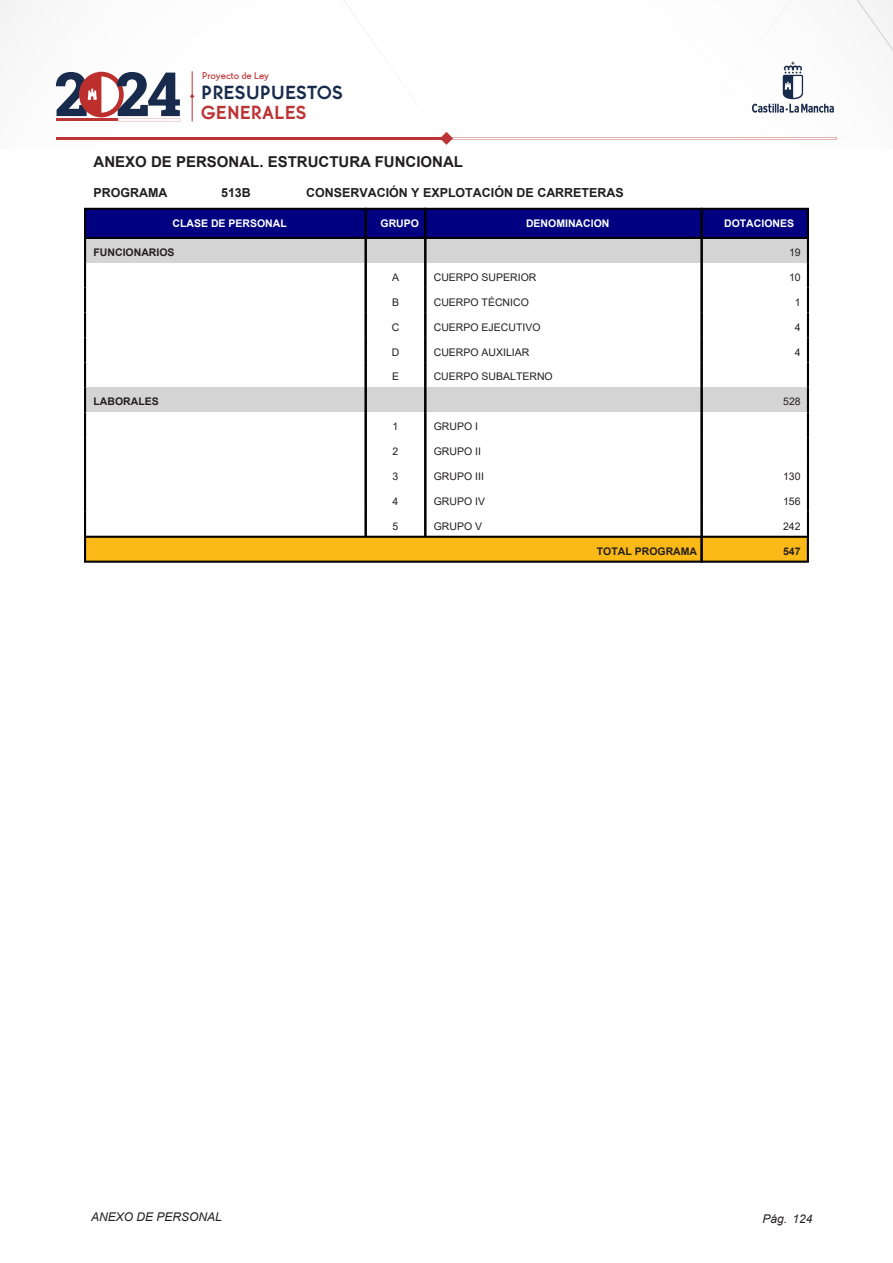
<style>
.page{position:relative;width:893px;height:1263px;background:#fff}
.page>*{position:absolute;margin:0;border:0;box-sizing:border-box;transform-origin:0 0}
.t1{font:700 19.8px "Martin Got URWT";color:#192b4c}
.t2{font:700 19.65px "Martin Got URWT";color:#bc3436}
.t3{font:700 15px "Arial";color:#231f20}
.t4{font:700 12.45px "Arial";color:#231f20}
.t5{font:italic 12px "Arial";color:#231f20}
.t6{font:10.5px "Arial";color:#231f20}
.t7{font:700 10.5px "Arial";color:#fff}
.t8{font:700 10.5px "Arial";color:#231f20}
.t9{font:500 10.2px "Martin Got URWT";letter-spacing:-.005em;color:#bc3436}
</style>
<div class="page">
<hr style="left:56px;top:137px;width:390px;height:2px;background:#bc3436">
<svg style="left:440px;top:0;width:453px;height:145px"></svg>
<svg style="left:0;top:0;width:272px;height:140px"></svg>
<div style="left:85px;top:209px;width:281px;height:29px;background:#000080"></div>
<div style="left:366px;top:209px;width:59px;height:29px;background:#000080"></div>
<div style="left:425px;top:209px;width:277px;height:29px;background:#000080"></div>
<div style="left:702px;top:209px;width:106px;height:29px;background:#000080"></div>
<div style="left:85px;top:238px;width:281px;height:25px;background:#d4d4d4"></div>
<div style="left:366px;top:238px;width:59px;height:25px;background:#d4d4d4"></div>
<div style="left:425px;top:238px;width:277px;height:25px;background:#d4d4d4"></div>
<div style="left:702px;top:238px;width:106px;height:25px;background:#d4d4d4"></div>
<div style="left:85px;top:387px;width:281px;height:25px;background:#d4d4d4"></div>
<div style="left:366px;top:387px;width:59px;height:25px;background:#d4d4d4"></div>
<div style="left:425px;top:387px;width:277px;height:25px;background:#d4d4d4"></div>
<div style="left:702px;top:387px;width:106px;height:25px;background:#d4d4d4"></div>
<div style="left:85px;top:537px;width:617px;height:25px;background:#fbb917"></div>
<div style="left:702px;top:537px;width:106px;height:25px;background:#fbb917"></div>
<hr style="left:84px;top:209px;width:2px;height:29px;background:#000">
<hr style="left:84px;top:208px;width:283px;height:2px;background:#000">
<hr style="left:84px;top:237px;width:283px;height:2px;background:#000">
<hr style="left:365px;top:209px;width:2px;height:29px;background:#000">
<hr style="left:365px;top:208px;width:61px;height:2px;background:#000">
<hr style="left:365px;top:237px;width:61px;height:2px;background:#000">
<hr style="left:424px;top:209px;width:2px;height:29px;background:#000">
<hr style="left:424px;top:208px;width:279px;height:2px;background:#000">
<hr style="left:424px;top:237px;width:279px;height:2px;background:#000">
<hr style="left:701px;top:209px;width:2px;height:29px;background:#000">
<hr style="left:807px;top:209px;width:2px;height:29px;background:#000">
<hr style="left:701px;top:208px;width:108px;height:2px;background:#000">
<hr style="left:701px;top:237px;width:108px;height:2px;background:#000">
<hr style="left:84px;top:238px;width:2px;height:25px;background:#000">
<hr style="left:365px;top:238px;width:2px;height:25px;background:#000">
<hr style="left:424px;top:238px;width:2px;height:25px;background:#000">
<hr style="left:701px;top:238px;width:2px;height:25px;background:#000">
<hr style="left:807px;top:238px;width:2px;height:25px;background:#000">
<hr style="left:84px;top:263px;width:2px;height:25px;background:#000">
<hr style="left:365px;top:263px;width:2px;height:25px;background:#000">
<hr style="left:424px;top:263px;width:2px;height:25px;background:#000">
<hr style="left:701px;top:263px;width:2px;height:25px;background:#000">
<hr style="left:807px;top:263px;width:2px;height:25px;background:#000">
<hr style="left:84px;top:288px;width:2px;height:25px;background:#000">
<hr style="left:365px;top:288px;width:2px;height:25px;background:#000">
<hr style="left:424px;top:288px;width:2px;height:25px;background:#000">
<hr style="left:701px;top:288px;width:2px;height:25px;background:#000">
<hr style="left:807px;top:288px;width:2px;height:25px;background:#000">
<hr style="left:84px;top:313px;width:2px;height:25px;background:#000">
<hr style="left:365px;top:313px;width:2px;height:25px;background:#000">
<hr style="left:424px;top:313px;width:2px;height:25px;background:#000">
<hr style="left:701px;top:313px;width:2px;height:25px;background:#000">
<hr style="left:807px;top:313px;width:2px;height:25px;background:#000">
<hr style="left:84px;top:338px;width:2px;height:24px;background:#000">
<hr style="left:365px;top:338px;width:2px;height:24px;background:#000">
<hr style="left:424px;top:338px;width:2px;height:24px;background:#000">
<hr style="left:701px;top:338px;width:2px;height:24px;background:#000">
<hr style="left:807px;top:338px;width:2px;height:24px;background:#000">
<hr style="left:84px;top:362px;width:2px;height:25px;background:#000">
<hr style="left:365px;top:362px;width:2px;height:25px;background:#000">
<hr style="left:424px;top:362px;width:2px;height:25px;background:#000">
<hr style="left:701px;top:362px;width:2px;height:25px;background:#000">
<hr style="left:807px;top:362px;width:2px;height:25px;background:#000">
<hr style="left:84px;top:387px;width:2px;height:25px;background:#000">
<hr style="left:365px;top:387px;width:2px;height:25px;background:#000">
<hr style="left:424px;top:387px;width:2px;height:25px;background:#000">
<hr style="left:701px;top:387px;width:2px;height:25px;background:#000">
<hr style="left:807px;top:387px;width:2px;height:25px;background:#000">
<hr style="left:84px;top:412px;width:2px;height:25px;background:#000">
<hr style="left:365px;top:412px;width:2px;height:25px;background:#000">
<hr style="left:424px;top:412px;width:2px;height:25px;background:#000">
<hr style="left:701px;top:412px;width:2px;height:25px;background:#000">
<hr style="left:807px;top:412px;width:2px;height:25px;background:#000">
<hr style="left:84px;top:437px;width:2px;height:25px;background:#000">
<hr style="left:365px;top:437px;width:2px;height:25px;background:#000">
<hr style="left:424px;top:437px;width:2px;height:25px;background:#000">
<hr style="left:701px;top:437px;width:2px;height:25px;background:#000">
<hr style="left:807px;top:437px;width:2px;height:25px;background:#000">
<hr style="left:84px;top:462px;width:2px;height:25px;background:#000">
<hr style="left:365px;top:462px;width:2px;height:25px;background:#000">
<hr style="left:424px;top:462px;width:2px;height:25px;background:#000">
<hr style="left:701px;top:462px;width:2px;height:25px;background:#000">
<hr style="left:807px;top:462px;width:2px;height:25px;background:#000">
<hr style="left:84px;top:487px;width:2px;height:25px;background:#000">
<hr style="left:365px;top:487px;width:2px;height:25px;background:#000">
<hr style="left:424px;top:487px;width:2px;height:25px;background:#000">
<hr style="left:701px;top:487px;width:2px;height:25px;background:#000">
<hr style="left:807px;top:487px;width:2px;height:25px;background:#000">
<hr style="left:84px;top:512px;width:2px;height:25px;background:#000">
<hr style="left:365px;top:512px;width:2px;height:25px;background:#000">
<hr style="left:424px;top:512px;width:2px;height:25px;background:#000">
<hr style="left:701px;top:512px;width:2px;height:25px;background:#000">
<hr style="left:807px;top:512px;width:2px;height:25px;background:#000">
<hr style="left:84px;top:537px;width:2px;height:25px;background:#000">
<hr style="left:84px;top:536px;width:619px;height:2px;background:#000">
<hr style="left:84px;top:561px;width:619px;height:2px;background:#000">
<hr style="left:701px;top:537px;width:2px;height:25px;background:#000">
<hr style="left:807px;top:537px;width:2px;height:25px;background:#000">
<hr style="left:700px;top:536px;width:109px;height:2px;background:#000">
<hr style="left:700px;top:561px;width:109px;height:2px;background:#000">
<p class="t9" style="left:202px;top:70px;width:69px">Proyecto de Ley</p>
<h1 class="t1" style="left:201px;top:81px;width:143px">PRESUPUESTOS</h1>
<h2 class="t2" style="left:201px;top:101px;width:107px">GENERALES</h2>
<p class="t3" style="left:94px;top:151px;width:371px">ANEXO DE PERSONAL. ESTRUCTURA FUNCIONAL</p>
<p class="t4" style="left:94px;top:184px;width:76px">PROGRAMA</p>
<p class="t4" style="left:221px;top:184px;width:31px">513B</p>
<p class="t4" style="left:306px;top:184px;width:319px">CONSERVACIÓN Y EXPLOTACIÓN DE CARRETERAS</p>
<p class="t7" style="left:172px;top:216px;width:116px">CLASE DE PERSONAL</p>
<p class="t7" style="left:380px;top:216px;width:40px">GRUPO</p>
<p class="t7" style="left:526px;top:216px;width:85px">DENOMINACION</p>
<p class="t7" style="left:724px;top:216px;width:72px">DOTACIONES</p>
<p class="t8" style="left:94px;top:245px;width:83px">FUNCIONARIOS</p>
<p class="t6" style="left:789px;top:245px;width:13px">19</p>
<p class="t6" style="left:392px;top:270px;width:9px">A</p>
<p class="t6" style="left:434px;top:270px;width:104px">CUERPO SUPERIOR</p>
<p class="t6" style="left:789px;top:270px;width:13px">10</p>
<p class="t6" style="left:392px;top:295px;width:9px">B</p>
<p class="t6" style="left:434px;top:295px;width:97px">CUERPO TÉCNICO</p>
<p class="t6" style="left:795px;top:295px;width:7px">1</p>
<p class="t6" style="left:392px;top:320px;width:9px">C</p>
<p class="t6" style="left:434px;top:320px;width:108px">CUERPO EJECUTIVO</p>
<p class="t6" style="left:795px;top:320px;width:7px">4</p>
<p class="t6" style="left:392px;top:345px;width:9px">D</p>
<p class="t6" style="left:434px;top:345px;width:97px">CUERPO AUXILIAR</p>
<p class="t6" style="left:795px;top:345px;width:7px">4</p>
<p class="t6" style="left:392px;top:369px;width:9px">E</p>
<p class="t6" style="left:434px;top:369px;width:121px">CUERPO SUBALTERNO</p>
<p class="t8" style="left:94px;top:394px;width:67px">LABORALES</p>
<p class="t6" style="left:783px;top:394px;width:19px">528</p>
<p class="t6" style="left:393px;top:419px;width:7px">1</p>
<p class="t6" style="left:434px;top:419px;width:46px">GRUPO I</p>
<p class="t6" style="left:393px;top:444px;width:7px">2</p>
<p class="t6" style="left:434px;top:444px;width:49px">GRUPO II</p>
<p class="t6" style="left:393px;top:469px;width:7px">3</p>
<p class="t6" style="left:434px;top:469px;width:52px">GRUPO III</p>
<p class="t6" style="left:783px;top:469px;width:19px">130</p>
<p class="t6" style="left:393px;top:494px;width:7px">4</p>
<p class="t6" style="left:434px;top:494px;width:53px">GRUPO IV</p>
<p class="t6" style="left:783px;top:494px;width:19px">156</p>
<p class="t6" style="left:393px;top:519px;width:7px">5</p>
<p class="t6" style="left:434px;top:519px;width:50px">GRUPO V</p>
<p class="t6" style="left:783px;top:519px;width:19px">242</p>
<p class="t8" style="left:597px;top:544px;width:102px">TOTAL PROGRAMA</p>
<p class="t8" style="left:783px;top:544px;width:19px">547</p>
<p class="t5" style="left:91px;top:1209px;width:132px">ANEXO DE PERSONAL</p>
<p class="t5" style="left:763px;top:1211px;width:51px">Pág. 124</p>
</div>
